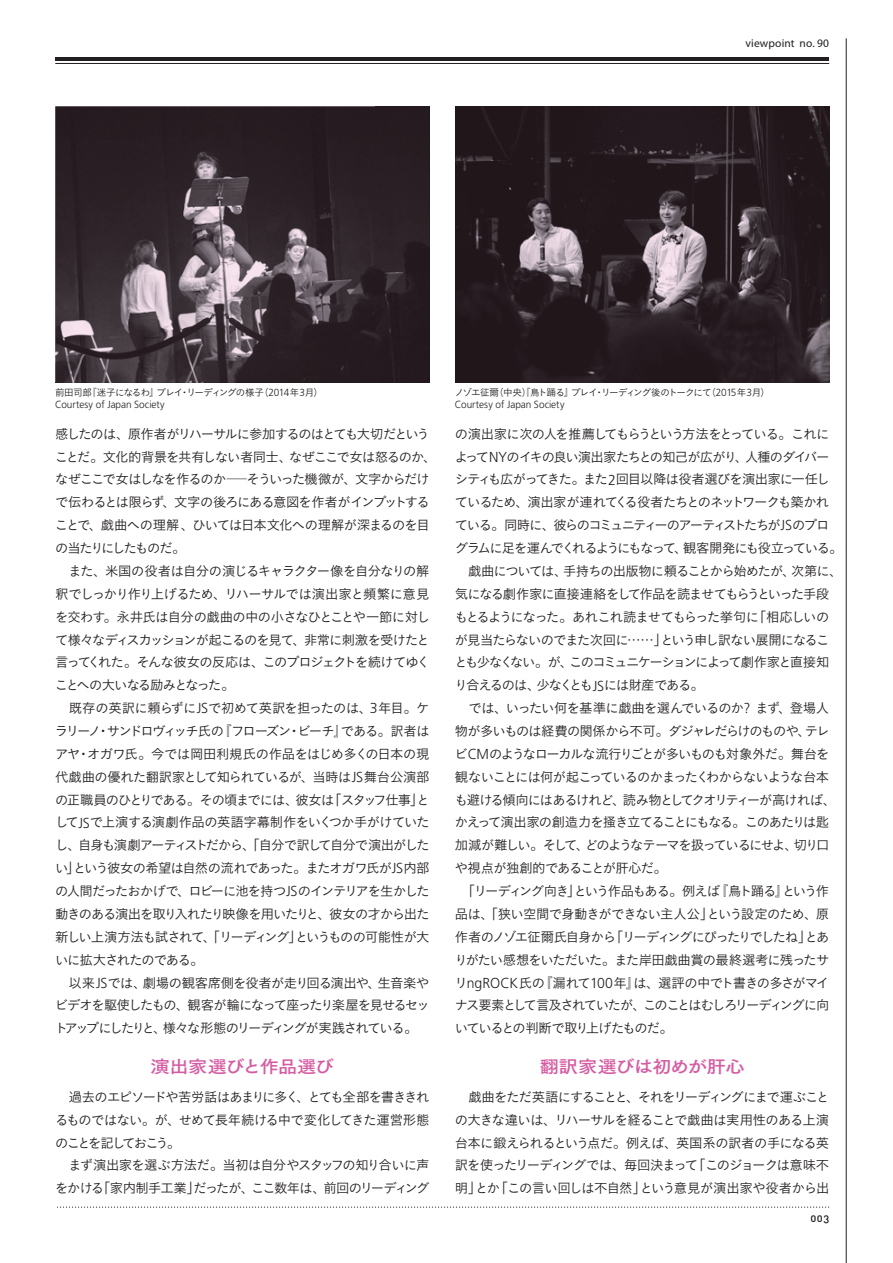
<style>
.page{position:relative;width:893px;height:1263px;background:#fff}
.page>*{position:absolute;margin:0;border:0;box-sizing:border-box;transform-origin:0 0}
.t1{font:17.25px "Tsuku Go Pro B";letter-spacing:-.035em;color:#d55ca2;scale:1.11 1}
.t2{font:13.35px/22.8px "Koburina Go Std N W3";letter-spacing:-.09em;color:#231f20}
.t3{font:13.35px "Koburina Go Std N W3";letter-spacing:-.12em;color:#231f20}
.t4{font:13.35px "Koburina Go Std N W3";letter-spacing:-.11em;color:#231f20}
.t5{font:13.35px "Koburina Go Std N W3";letter-spacing:-.14em;color:#231f20}
.t6{font:13.35px "Koburina Go Std N W3";letter-spacing:-.125em;color:#231f20}
.t7{font:13.35px "Koburina Go Std N W3";letter-spacing:-.115em;color:#231f20}
.t8{font:13.35px "Koburina Go Std N W3";letter-spacing:-.065em;color:#231f20}
.t9{font:13.35px "Koburina Go Std N W3";letter-spacing:-.06em;color:#231f20}
.t10{font:13.35px "Koburina Go Std N W3";letter-spacing:-.055em;color:#231f20}
.t11{font:11.55px "Myriad Pro";letter-spacing:.01em;color:#231f20}
.t12{font:11.1px "DIN Medium Alternate";color:#231f20}
.t13{font:300 10.35px "Frutiger";letter-spacing:-.005em;color:#231f20}
.t14{font:9.6px "Koburina Go Std N W3";letter-spacing:-.09em;color:#231f20}
.s1{font-family:"Gothic BBB Pr 5";font-weight:500}
.s2{font-family:"Frutiger";font-weight:300;font-size:10.35px}
.s3{font-family:"Frutiger";font-weight:300;font-size:14.4px}
</style>
<div class="page">
<hr style="left:55px;top:58px;width:774px;height:3px;background:#231f20">
<hr style="left:55px;top:63px;width:774px;height:1px;background:#231f20">
<svg style="left:57px;top:1206px;width:772px;height:2px"></svg>
<hr style="left:846px;top:38px;width:1px;height:1225px;background:#231f20">
<img style="left:55px;top:106px;width:374px;height:277px">
<img style="left:455px;top:106px;width:374px;height:277px">
<p class="t11" style="left:746px;top:36px;width:85px">viewpoint no. 90</p>
<p class="t14" style="left:55px;top:385px;width:269px">前田司郎<span class="s1">『</span>迷子になるわ<span class="s1">』</span>プレイ<span class="s1">・</span>リーディングの様子<span class="s1">（</span><span class="s2">2014</span>年<span class="s2">3</span>月<span class="s1">）</span></p>
<p class="t13" style="left:55px;top:398px;width:111px">Courtesy of Japan Society</p>
<p class="t2" style="left:55px;top:422px;width:383px">感したのは<span class="s1">、</span>原作者がリハーサルに参加するのはとても大切だということだ<span class="s1">。</span>文化的背景を共有しない者同士<span class="s1">、</span>なぜここで女は怒るのか<span class="s1">、</span>なぜここで女はしなを作るのか─そういった機微が<span class="s1">、</span>文字からだけで伝わるとは限らず<span class="s1">、</span>文字の後ろにある意図を作者がインプットすることで<span class="s1">、</span>戯曲への理解<span class="s1">、</span>ひいては日本文化への理解が深まるのを目の当たりにしたものだ<span class="s1">。<br></span>　また<span class="s1">、</span>米国の役者は自分の演じるキャラクター像を自分なりの解釈でしっかり作り上げるため<span class="s1">、</span>リハーサルでは演出家と頻繁に意見を交わす<span class="s1">。</span>永井氏は自分の戯曲の中の小さなひとことや一節に対して様々なディスカッションが起こるのを見て<span class="s1">、</span>非常に刺激を受けたと言ってくれた<span class="s1">。</span>そんな彼女の反応は<span class="s1">、</span>このプロジェクトを続けてゆくことへの大いなる励みとなった<span class="s1">。<br></span>　既存の英訳に頼らずに<span class="s3">JS</span>で初めて英訳を担ったのは<span class="s1">、</span><span class="s3">3</span>年目<span class="s1">。</span>ケラリーノ<span class="s1">・</span>サンドロヴィッチ氏の<span class="s1">『</span>フローズン<span class="s1">・</span>ビーチ<span class="s1">』</span>である<span class="s1">。</span>訳者はアヤ<span class="s1">・</span>オガワ氏<span class="s1">。</span>今では岡田利規氏の作品をはじめ多くの日本の現代戯曲の優れた翻訳家として知られているが<span class="s1">、</span>当時は<span class="s3">JS</span>舞台公演部の正職員のひとりである<span class="s1">。</span>その頃までには<span class="s1">、</span>彼女は<span class="s1">「</span>スタッフ仕事<span class="s1">」</span>として<span class="s3">JS</span>で上演する演劇作品の英語字幕制作をいくつか手がけていたし<span class="s1">、</span>自身も演劇アーティストだから<span class="s1">、「</span>自分で訳して自分で演出がしたい<span class="s1">」</span>という彼女の希望は自然の流れであった<span class="s1">。</span>またオガワ氏が<span class="s3">JS</span>内部の人間だったおかげで<span class="s1">、</span>ロビーに池を持つ<span class="s3">JS</span>のインテリアを生かした動きのある演出を取り入れたり映像を用いたりと<span class="s1">、</span>彼女の才から出た新しい上演方法も試されて<span class="s1">、「</span>リーディング<span class="s1">」</span>というものの可能性が大いに拡大されたのである<span class="s1">。<br></span>　以来<span class="s3">JS</span>では<span class="s1">、</span>劇場の観客席側を役者が走り回る演出や<span class="s1">、</span>生音楽やビデオを駆使したもの<span class="s1">、</span>観客が輪になって座ったり楽屋を見せるセットアップにしたりと<span class="s1">、</span>様々な形態のリーディングが実践されている<span class="s1">。</span></p>
<p class="t1" style="left:151px;top:1051px;width:167px">演出家選びと作品選び</p>
<p class="t2" style="left:55px;top:1085px;width:376px">　過去のエピソードや苦労話はあまりに多く<span class="s1">、</span>とても全部を書ききれるものではない<span class="s1">。</span>が<span class="s1">、</span>せめて長年続ける中で変化してきた運営形態のことを記しておこう<span class="s1">。<br></span>　まず演出家を選ぶ方法だ<span class="s1">。</span>当初は自分やスタッフの知り合いに声をかける<span class="s1">「</span>家内制手工業<span class="s1">」</span>だったが<span class="s1">、</span>ここ数年は<span class="s1">、</span>前回のリーディング</p>
<p class="t14" style="left:455px;top:385px;width:317px">ノゾエ征爾<span class="s1">（</span>中央<span class="s1">）『</span>鳥ト踊る<span class="s1">』</span>プレイ<span class="s1">・</span>リーディング後のトークにて<span class="s1">（</span><span class="s2">2015</span>年<span class="s2">3</span>月<span class="s1">）</span></p>
<p class="t13" style="left:455px;top:398px;width:111px">Courtesy of Japan Society</p>
<p class="t2" style="left:455px;top:422px;width:376px">の演出家に次の人を推薦してもらうという方法をとっている<span class="s1">。</span>これに</p>
<p class="t2" style="left:455px;top:445px;width:376px">よって<span class="s3">NY</span>のイキの良い演出家たちとの知己が広がり<span class="s1">、</span>人種のダイバー</p>
<p class="t2" style="left:455px;top:468px;width:376px">シティも広がってきた<span class="s1">。</span>また<span class="s3">2</span>回目以降は役者選びを演出家に一任し</p>
<p class="t2" style="left:455px;top:491px;width:376px">ているため<span class="s1">、</span>演出家が連れてくる役者たちとのネットワークも築かれ</p>
<p class="t5" style="left:455px;top:515px;width:376px">ている<span class="s1">。</span>同時に<span class="s1">、</span>彼らのコミュニティーのアーティストたちが<span class="s3">JS</span>のプロ</p>
<p class="t4" style="left:455px;top:538px;width:390px">グラムに足を運んでくれるようにもなって<span class="s1">、</span>観客開発にも役立っている<span class="s1">。</span></p>
<p class="t2" style="left:455px;top:559px;width:389px">　戯曲については<span class="s1">、</span>手持ちの出版物に頼ることから始めたが<span class="s1">、</span>次第に<span class="s1">、</span></p>
<p class="t2" style="left:455px;top:582px;width:376px">気になる劇作家に直接連絡をして作品を読ませてもらうといった手段</p>
<p class="t2" style="left:455px;top:605px;width:376px">もとるようになった<span class="s1">。</span>あれこれ読ませてもらった挙句に<span class="s1">「</span>相応しいの</p>
<p class="t2" style="left:455px;top:628px;width:376px">が見当たらないのでまた次回に<span class="s1">……」</span>という申し訳ない展開になるこ</p>
<p class="t3" style="left:455px;top:652px;width:376px">とも少なくない<span class="s1">。</span>が<span class="s1">、</span>このコミュニケーションによって劇作家と直接知</p>
<p class="t2" style="left:454px;top:674px;width:251px">り合えるのは<span class="s1">、</span>少なくとも<span class="s3">JS</span>には財産である<span class="s1">。</span></p>
<p class="t9" style="left:455px;top:698px;width:376px">　では<span class="s1">、</span>いったい何を基準に戯曲を選んでいるのか<span class="s3">?</span> まず<span class="s1">、</span>登場人</p>
<p class="t2" style="left:455px;top:719px;width:376px">物が多いものは経費の関係から不可<span class="s1">。</span>ダジャレだらけのものや<span class="s1">、</span>テレ</p>
<p class="t4" style="left:455px;top:744px;width:376px">ビ<span class="s3">CM</span>のようなローカルな流行りごとが多いものも対象外だ<span class="s1">。</span>舞台を</p>
<p class="t2" style="left:455px;top:765px;width:376px">観ないことには何が起こっているのかまったくわからないような台本</p>
<p class="t2" style="left:455px;top:788px;width:383px">も避ける傾向にはあるけれど<span class="s1">、</span>読み物としてクオリティーが高ければ<span class="s1">、</span></p>
<p class="t2" style="left:455px;top:811px;width:376px">かえって演出家の創造力を掻き立てることにもなる<span class="s1">。</span>このあたりは匙</p>
<p class="t6" style="left:455px;top:835px;width:376px">加減が難しい<span class="s1">。</span>そして<span class="s1">、</span>どのようなテーマを扱っているにせよ<span class="s1">、</span>切り口</p>
<p class="t10" style="left:455px;top:858px;width:214px">や視点が独創的であることが肝心だ<span class="s1">。</span></p>
<p class="t3" style="left:461px;top:881px;width:369px"><span class="s1">「</span>リーディング向き<span class="s1">」</span>という作品もある<span class="s1">。</span>例えば<span class="s1">『</span>鳥ト踊る<span class="s1">』</span>という作</p>
<p class="t8" style="left:455px;top:904px;width:376px">品は<span class="s1">、「</span>狭い空間で身動きができない主人公<span class="s1">」</span>という設定のため<span class="s1">、</span>原</p>
<p class="t7" style="left:455px;top:927px;width:376px">作者のノゾエ征爾氏自身から<span class="s1">「</span>リーディングにぴったりでしたね<span class="s1">」</span>とあ</p>
<p class="t2" style="left:454px;top:948px;width:376px">りがたい感想をいただいた<span class="s1">。</span>また岸田戯曲賞の最終選考に残ったサ</p>
<p class="t2" style="left:455px;top:971px;width:377px">リ<span class="s3">ngROCK</span>氏の<span class="s1">『</span>漏れて<span class="s3">100</span>年<span class="s1">』</span>は<span class="s1">、</span>選評の中でト書きの多さがマイ</p>
<p class="t3" style="left:455px;top:995px;width:376px">ナス要素として言及されていたが<span class="s1">、</span>このことはむしろリーディングに向</p>
<p class="t2" style="left:455px;top:1017px;width:220px">いているとの判断で取り上げたものだ<span class="s1">。</span></p>
<p class="t1" style="left:540px;top:1051px;width:186px">翻訳家選びは初めが肝心</p>
<p class="t2" style="left:455px;top:1085px;width:376px;text-align:justify">　戯曲をただ英語にすることと<span class="s1">、</span>それをリーディングにまで運ぶことの大きな違いは<span class="s1">、</span>リハーサルを経ることで戯曲は実用性のある上演台本に鍛えられるという点だ<span class="s1">。</span>例えば<span class="s1">、</span>英国系の訳者の手になる英訳を使ったリーディングでは<span class="s1">、</span>毎回決まって<span class="s1">「</span>このジョークは意味不明<span class="s1">」</span>とか<span class="s1">「</span>この言い回しは不自然<span class="s1">」</span>という意見が演出家や役者から出</p>
<p class="t12" style="left:811px;top:1211px;width:20px">003</p>
</div>
